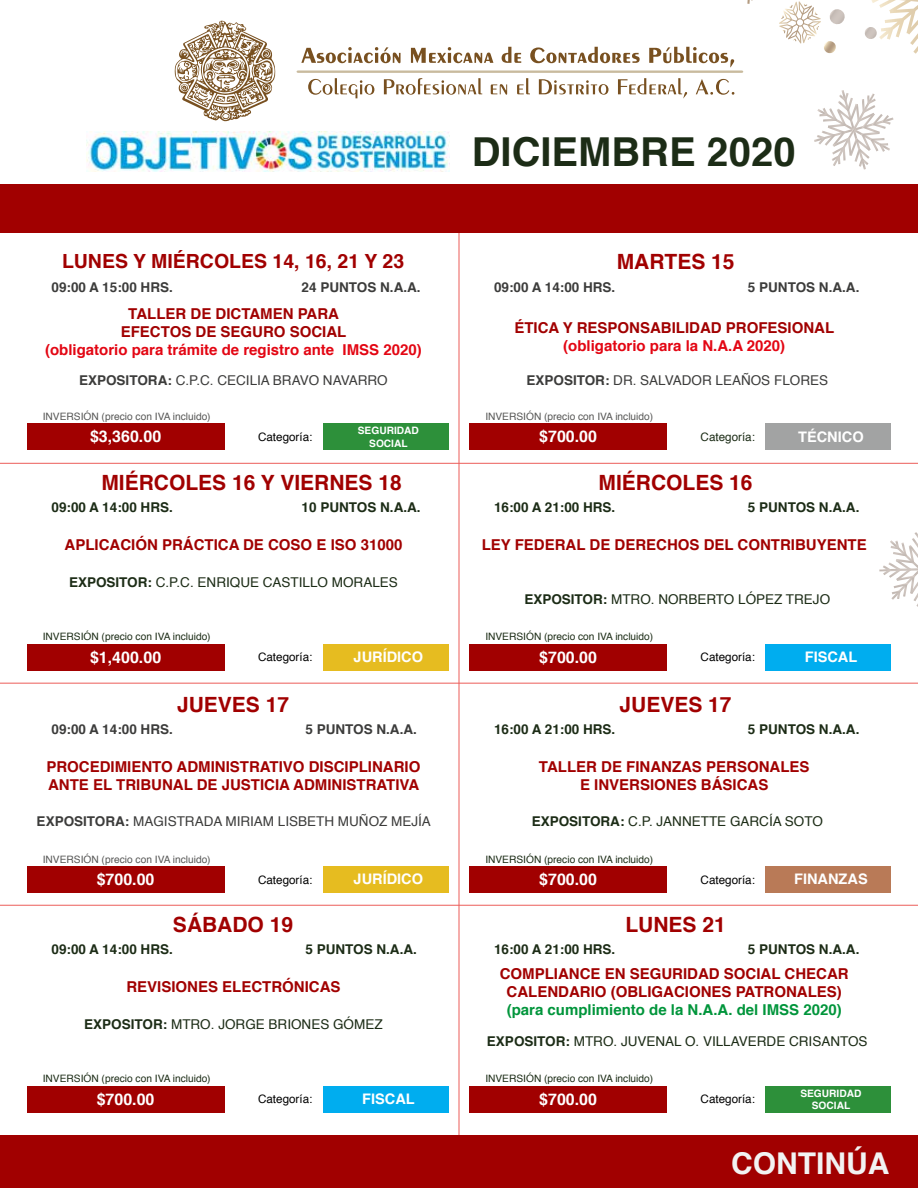
<style>
.page{position:relative;width:918px;height:1188px;background:#fff}
.page>*{position:absolute;margin:0;border:0;box-sizing:border-box;transform-origin:0 0}
.t1{font:700 39.9px "Helvetica";color:#1c2c16}
.t2{font:700 30px "Helvetica";color:#f2f2f2}
.t3{font:700 21px "Helvetica";color:#a10000}
.t4{font:700 19.5px "Helvetica";color:#a10000}
.t5{font:700 16.05px "Helvetica";color:#fff}
.t6{font:700 15px/18px "Helvetica";color:#a10000;text-align:center}
.t7{font:700 15px "Helvetica";color:#e30613}
.t8{font:700 15px "Helvetica";color:#00953b}
.t9{font:700 14.55px "Helvetica";color:#fff}
.t10{font:13.5px "Helvetica";color:#1c2c16}
.t11{font:700 13.5px "Helvetica";color:#1c2c16}
.t12{font:13.5px "Helvetica";color:#3c3c3b}
.t13{font:700 13.5px "Helvetica";color:#3c3c3b}
.t14{font:11.7px "Helvetica";color:#000}
.t15{font:11.7px "Helvetica";color:#1c2c16}
.t16{font:10.2px "Helvetica";color:#1c2c16}
.t17{font:10.2px "Helvetica";color:#575756}
.t18{font:700 10.2px/12.1px "Helvetica";color:#fff;text-align:center}
.s1{font-weight:700}
</style>
<div class="page">
<hr style="left:459px;top:189px;width:1px;height:999px;background:#ec5d59">
<hr style="left:0;top:463px;width:918px;height:1px;background:#ec5d59">
<hr style="left:0;top:905px;width:918px;height:1px;background:#ec5d59">
<hr style="left:0;top:683px;width:918px;height:1px;background:#ec5d59">
<div style="left:0;top:1135px;width:918px;height:53px;background:#a10000"></div>
<div style="left:323px;top:644px;width:125px;height:26px;background:#e6bc20"></div>
<div style="left:323px;top:866px;width:125px;height:27px;background:#e6bc20"></div>
<div style="left:765px;top:866px;width:126px;height:27px;background:#b97a57"></div>
<svg style="left:879px;top:532px;width:39px;height:75px"></svg>
<img style="left:87px;top:132px;width:362px;height:40px">
<div style="left:0;top:184px;width:918px;height:48px;background:#a10000"></div>
<div style="left:470px;top:644px;width:197px;height:26px;background:#a10000"></div>
<div style="left:765px;top:423px;width:126px;height:27px;background:#a2a3a3"></div>
<div style="left:27px;top:644px;width:197px;height:26px;background:#a10000"></div>
<div style="left:470px;top:1086px;width:197px;height:26px;background:#a10000"></div>
<div style="left:27px;top:1086px;width:197px;height:26px;background:#a10000"></div>
<div style="left:470px;top:423px;width:197px;height:27px;background:#a10000"></div>
<div style="left:27px;top:423px;width:197px;height:27px;background:#a10000"></div>
<div style="left:323px;top:423px;width:125px;height:27px;background:#2d903a"></div>
<div style="left:765px;top:1086px;width:126px;height:26px;background:#2d903a"></div>
<div style="left:470px;top:866px;width:197px;height:27px;background:#a10000"></div>
<div style="left:765px;top:644px;width:126px;height:26px;background:#00adef"></div>
<div style="left:323px;top:1086px;width:125px;height:26px;background:#00adef"></div>
<div style="left:27px;top:866px;width:197px;height:27px;background:#a10000"></div>
<svg style="left:174px;top:20px;width:102px;height:101px"></svg>
<svg style="left:301px;top:47px;width:100px;height:16px"></svg>
<svg style="left:411px;top:47px;width:82px;height:16px"></svg>
<svg style="left:502px;top:47px;width:19px;height:16px"></svg>
<svg style="left:530px;top:47px;width:110px;height:16px"></svg>
<svg style="left:308px;top:78px;width:66px;height:20px"></svg>
<svg style="left:384px;top:78px;width:98px;height:17px"></svg>
<svg style="left:491px;top:84px;width:16px;height:11px"></svg>
<svg style="left:517px;top:78px;width:13px;height:16px"></svg>
<svg style="left:539px;top:79px;width:70px;height:16px"></svg>
<svg style="left:618px;top:78px;width:69px;height:21px"></svg>
<svg style="left:696px;top:79px;width:38px;height:16px"></svg>
<hr style="left:297px;top:70px;width:446px;height:3px;background:#c9bb9e">
<svg style="left:814px;top:90px;width:80px;height:80px"></svg>
<svg style="left:865px;top:0;width:53px;height:54px"></svg>
<svg style="left:649px;top:0;width:196px;height:67px"></svg>
<h1 class="t1" style="left:472px;top:120px;width:325px">DICIEMBRE 2020</h1>
<h3 class="t4" style="left:62px;top:246px;width:344px">LUNES Y MIÉRCOLES 14, 16, 21 Y 23</h3>
<p class="t13" style="left:52px;top:276px;width:123px">09:00 A 15:00 HRS.</p>
<p class="t13" style="left:302px;top:276px;width:121px">24 PUNTOS N.A.A.</p>
<h3 class="t3" style="left:617px;top:245px;width:119px">MARTES 15</h3>
<p class="t13" style="left:494px;top:276px;width:123px">09:00 A 14:00 HRS.</p>
<p class="t13" style="left:748px;top:276px;width:113px">5 PUNTOS N.A.A.</p>
<p class="t6" style="left:121px;top:304px;width:227px">TALLER DE DICTAMEN PARA<br>EFECTOS DE SEGURO SOCIAL</p>
<p class="t7" style="left:45px;top:337px;width:378px">(obligatorio para trámite de registro ante IMSS 2020)</p>
<p class="t12" style="left:79px;top:370px;width:310px"><span class="s1">EXPOSITORA:</span> C.P.C. CECILIA BRAVO NAVARRO</p>
<p class="t6" style="left:514px;top:318px;width:321px">ÉTICA Y RESPONSABILIDAD PROFESIONAL</p>
<p class="t7" style="left:563px;top:333px;width:223px">(obligatorio para la N.A.A 2020)</p>
<p class="t12" style="left:526px;top:370px;width:303px"><span class="s1">EXPOSITOR:</span> DR. SALVADOR LEAÑOS FLORES</p>
<p class="t17" style="left:43px;top:408px;width:169px">INVERSIÓN (precio con IVA incluido)</p>
<p class="t5" style="left:90px;top:424px;width:73px">$3,360.00</p>
<p class="t14" style="left:258px;top:428px;width:56px">Categoría:</p>
<p class="t18" style="left:358px;top:425px;width:63px">SEGURIDAD<br>SOCIAL</p>
<p class="t17" style="left:485px;top:408px;width:169px">INVERSIÓN (precio con IVA incluido)</p>
<p class="t5" style="left:539px;top:424px;width:59px">$700.00</p>
<p class="t15" style="left:701px;top:428px;width:56px">Categoría:</p>
<p class="t9" style="left:798px;top:425px;width:67px">TÉCNICO</p>
<h3 class="t3" style="left:101px;top:465px;width:302px">MIÉRCOLES 16 Y VIERNES 18</h3>
<p class="t11" style="left:52px;top:496px;width:123px">09:00 A 14:00 HRS.</p>
<p class="t11" style="left:302px;top:496px;width:121px">10 PUNTOS N.A.A.</p>
<h3 class="t3" style="left:599px;top:465px;width:156px">MIÉRCOLES 16</h3>
<p class="t11" style="left:494px;top:496px;width:123px">16:00 A 21:00 HRS.</p>
<p class="t11" style="left:748px;top:496px;width:113px">5 PUNTOS N.A.A.</p>
<p class="t6" style="left:65px;top:536px;width:339px">APLICACIÓN PRÁCTICA DE COSO E ISO 31000</p>
<p class="t10" style="left:69px;top:572px;width:330px"><span class="s1">EXPOSITOR:</span> C.P.C. ENRIQUE CASTILLO MORALES</p>
<p class="t6" style="left:482px;top:536px;width:387px">LEY FEDERAL DE DERECHOS DEL CONTRIBUYENTE</p>
<p class="t10" style="left:524px;top:589px;width:307px"><span class="s1">EXPOSITOR:</span> MTRO. NORBERTO LÓPEZ TREJO</p>
<p class="t16" style="left:43px;top:629px;width:169px">INVERSIÓN (precio con IVA incluido)</p>
<p class="t5" style="left:90px;top:644px;width:73px">$1,400.00</p>
<p class="t14" style="left:258px;top:648px;width:56px">Categoría:</p>
<p class="t9" style="left:354px;top:645px;width:71px">JURÍDICO</p>
<p class="t16" style="left:485px;top:629px;width:169px">INVERSIÓN (precio con IVA incluido)</p>
<p class="t5" style="left:539px;top:644px;width:59px">$700.00</p>
<p class="t14" style="left:701px;top:648px;width:56px">Categoría:</p>
<p class="t9" style="left:805px;top:645px;width:54px">FISCAL</p>
<h3 class="t3" style="left:177px;top:688px;width:114px">JUEVES 17</h3>
<h3 class="t3" style="left:620px;top:688px;width:114px">JUEVES 17</h3>
<p class="t13" style="left:52px;top:719px;width:123px">09:00 A 14:00 HRS.</p>
<p class="t13" style="left:305px;top:719px;width:113px">5 PUNTOS N.A.A.</p>
<p class="t11" style="left:494px;top:719px;width:123px">16:00 A 21:00 HRS.</p>
<p class="t11" style="left:748px;top:719px;width:113px">5 PUNTOS N.A.A.</p>
<p class="t6" style="left:46px;top:758px;width:375px;text-align:left">PROCEDIMIENTO ADMINISTRATIVO DISCIPLINARIO<br>ANTE EL TRIBUNAL DE JUSTICIA ADMINISTRATIVA</p>
<p class="t12" style="left:37px;top:811px;width:396px"><span class="s1">EXPOSITORA:</span> MAGISTRADA MIRIAM LISBETH MUÑOZ MEJÍA</p>
<p class="t6" style="left:539px;top:758px;width:272px">TALLER DE FINANZAS PERSONALES<br>E INVERSIONES BÁSICAS</p>
<p class="t10" style="left:532px;top:811px;width:293px"><span class="s1">EXPOSITORA:</span> C.P. JANNETTE GARCÍA SOTO</p>
<p class="t17" style="left:43px;top:851px;width:169px">INVERSIÓN (precio con IVA incluido)</p>
<p class="t5" style="left:97px;top:866px;width:59px">$700.00</p>
<p class="t16" style="left:485px;top:851px;width:169px">INVERSIÓN (precio con IVA incluido)</p>
<p class="t5" style="left:539px;top:866px;width:59px">$700.00</p>
<p class="t14" style="left:258px;top:871px;width:56px">Categoría:</p>
<p class="t9" style="left:354px;top:867px;width:71px">JURÍDICO</p>
<p class="t14" style="left:701px;top:871px;width:56px">Categoría:</p>
<p class="t9" style="left:794px;top:867px;width:75px">FINANZAS</p>
<h3 class="t3" style="left:173px;top:907px;width:122px">SÁBADO 19</h3>
<h3 class="t3" style="left:625px;top:907px;width:102px">LUNES 21</h3>
<p class="t11" style="left:52px;top:938px;width:123px">09:00 A 14:00 HRS.</p>
<p class="t11" style="left:305px;top:938px;width:113px">5 PUNTOS N.A.A.</p>
<p class="t11" style="left:494px;top:938px;width:123px">16:00 A 21:00 HRS.</p>
<p class="t11" style="left:748px;top:938px;width:113px">5 PUNTOS N.A.A.</p>
<p class="t6" style="left:126px;top:977px;width:216px">REVISIONES ELECTRÓNICAS</p>
<p class="t10" style="left:84px;top:1014px;width:300px"><span class="s1">EXPOSITOR:</span> MTRO. JORGE BRIONES GÓMEZ</p>
<p class="t6" style="left:500px;top:965px;width:350px">COMPLIANCE EN SEGURIDAD SOCIAL CHECAR<br>CALENDARIO (OBLIGACIONES PATRONALES)</p>
<p class="t8" style="left:507px;top:998px;width:337px">(para cumplimiento de la N.A.A. del IMSS 2020)</p>
<p class="t10" style="left:487px;top:1031px;width:382px"><span class="s1">EXPOSITOR:</span> MTRO. JUVENAL O. VILLAVERDE CRISANTOS</p>
<p class="t16" style="left:43px;top:1071px;width:169px">INVERSIÓN (precio con IVA incluido)</p>
<p class="t5" style="left:97px;top:1086px;width:59px">$700.00</p>
<p class="t14" style="left:258px;top:1090px;width:56px">Categoría:</p>
<p class="t9" style="left:362px;top:1087px;width:54px">FISCAL</p>
<p class="t16" style="left:485px;top:1071px;width:169px">INVERSIÓN (precio con IVA incluido)</p>
<p class="t5" style="left:539px;top:1086px;width:59px">$700.00</p>
<p class="t14" style="left:701px;top:1090px;width:56px">Categoría:</p>
<p class="t18" style="left:800px;top:1087px;width:63px">SEGURIDAD<br>SOCIAL</p>
<h2 class="t2" style="left:731px;top:1139px;width:160px">CONTINÚA</h2>
</div>
